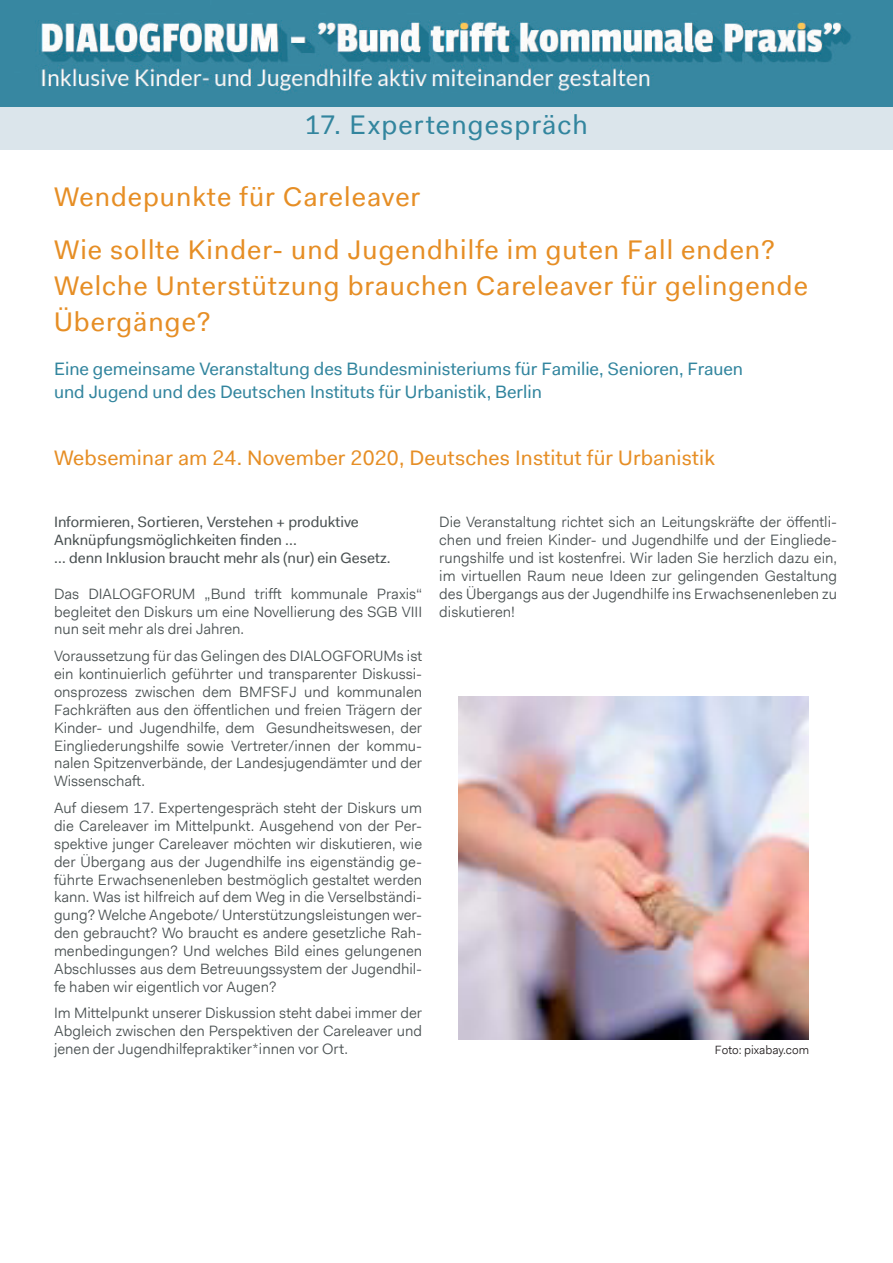
<style>
.page{position:relative;width:893px;height:1263px;background:#fff}
.page>*{position:absolute;margin:0;border:0;box-sizing:border-box;transform-origin:0 0}
.arial_10{font:27px/35.7px "Fakt Pro";letter-spacing:.04em;color:#e68e25}
.arial_10-2{font:27px "Fakt Pro";letter-spacing:.045em;color:#32859e}
.arial_10-3{font:21px "Fakt Pro";letter-spacing:.01em;color:#e68e25}
.arial_10-4{font:18px/22.2px "Fakt Pro";color:#32859e}
.arial_10-5{font:15px/17.9px "Fakt Pro Blond";color:#495051;text-align:justify}
.arial_10-6{font:15px/17.9px "Fakt Pro";color:#495051}
.arial_10-7{font:12px "Fakt Pro Blond";color:#231f20}
</style>
<div class="page">
<div style="left:1px;top:0;width:892px;height:149px;background:#dbe5eb"></div>
<img style="left:0;top:0;width:892px;height:106px">
<img style="left:459px;top:697px;width:349px;height:342px">
<p class="arial_10-2" style="left:305px;top:107px;width:284px">17. Expertengespräch</p>
<p class="arial_10" style="left:54px;top:178px;width:368px">Wendepunkte für Careleaver</p>
<p class="arial_10" style="left:54px;top:232px;width:755px">Wie sollte Kinder- und Jugendhilfe im guten Fall enden?<br>Welche Unterstützung brauchen Careleaver für gelingende<br>Übergänge?</p>
<p class="arial_10-4" style="left:54px;top:358px;width:691px">Eine gemeinsame Veranstaltung des Bundesministeriums für Familie, Senioren, Frauen und Jugend und des Deutschen Instituts für Urbanistik, Berlin</p>
<p class="arial_10-3" style="left:54px;top:443px;width:662px">Webseminar am 24. November 2020, Deutsches Institut für Urbanistik</p>
<p class="arial_10-6" style="left:54px;top:513px;width:338px">Informieren, Sortieren, Verstehen + produktive<br>Anknüpfungsmöglichkeiten finden ...<br>… denn Inklusion braucht mehr als (nur) ein Gesetz.</p>
<p class="arial_10-5" style="left:54px;top:585px;width:370px">Das DIALOGFORUM „Bund trifft kommunale Praxis“ begleitet den Diskurs um eine Novellierung des SGB VIII nun seit mehr als drei Jahren.</p>
<p class="arial_10-5" style="left:54px;top:647px;width:370px">Voraussetzung für das Gelingen des DIALOGFORUMs ist ein kontinuierlich geführter und transparenter Diskussi&shy;onsprozess zwischen dem BMFSFJ und kommunalen Fachkräften aus den öffentlichen und freien Trägern der Kinder- und Jugendhilfe, dem Gesundheitswesen, der Eingliederungshilfe sowie Vertreter/innen der kommu&shy;nalen Spitzenverbände, der Landesjugendämter und der Wissenschaft.</p>
<p class="arial_10-5" style="left:54px;top:799px;width:370px">Auf diesem 17. Expertengespräch steht der Diskurs um die Careleaver im Mittelpunkt. Ausgehend von der Per&shy;spektive junger Careleaver möchten wir diskutieren, wie der Übergang aus der Jugendhilfe ins eigenständig ge&shy;führte Erwachsenenleben bestmöglich gestaltet werden kann. Was ist hilfreich auf dem Weg in die Verselbständi&shy;gung? Welche Angebote/ Unterstützungsleistungen wer&shy;den gebraucht? Wo braucht es andere gesetzliche Rah&shy;menbedingungen? Und welches Bild eines gelungenen Abschlusses aus dem Betreuungssystem der Jugendhil&shy;fe haben wir eigentlich vor Augen?</p>
<p class="arial_10-5" style="left:54px;top:1004px;width:370px">Im Mittelpunkt unserer Diskussion steht dabei immer der Abgleich zwischen den Perspektiven der Careleaver und jenen der Jugendhilfepraktiker*innen vor Ort.</p>
<p class="arial_10-5" style="left:439px;top:513px;width:399px">Die Veranstaltung richtet sich an Leitungskräfte der öffentli&shy;chen und freien Kinder- und Jugendhilfe und der Eingliede&shy;rungshilfe und ist kostenfrei. Wir laden Sie herzlich dazu ein, im virtuellen Raum neue Ideen zur gelingenden Gestaltung des Übergangs aus der Jugendhilfe ins Erwachsenenleben zu diskutieren!</p>
<p class="arial_10-7" style="left:715px;top:1042px;width:96px">Foto: pixabay.com</p>
</div>
